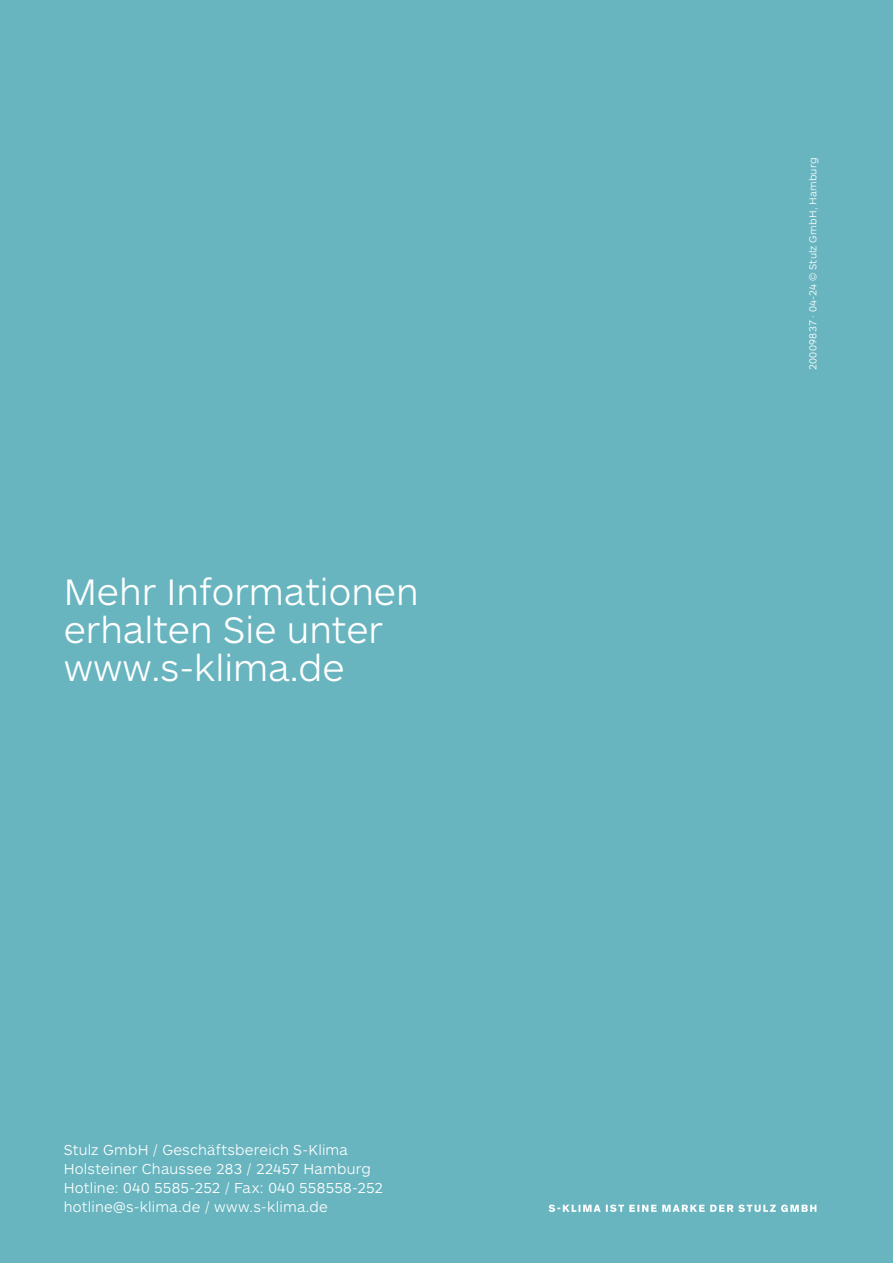
<style>
.page{position:relative;width:893px;height:1263px;background:#68b5c0}
.page>*{position:absolute;margin:0;border:0;box-sizing:border-box;transform-origin:0 0}
.t1{font:300 38.25px/38.2px "ARS Maquette Pro";color:#fff}
.t2{font:300 15px/19.2px "ARS Maquette Pro";letter-spacing:.015em;color:#fff}
.t3{font:300 10.5px "ARS Maquette Pro";letter-spacing:.02em;color:#fff}
</style>
<div class="page">
<svg style="left:549px;top:1204px;width:267px;height:8px"></svg>
<h1 class="t1" style="left:64px;top:570px;width:356px">Mehr Informationen erhalten Sie unter www.s-klima.de</h1>
<p class="t2" style="left:64px;top:1139px;width:321px">Stulz GmbH / Geschäftsbereich S-Klima Holsteiner Chaussee 283 / 22457 Hamburg Hotline: 040 5585-252 / Fax: 040 558558-252 hotline@s-klima.de / www.s-klima.de</p>
<p class="t3" style="left:806px;top:370px;width:214px;rotate:-90deg">20009837 ∙ 04-24 © Stulz GmbH, Hamburg</p>
</div>
